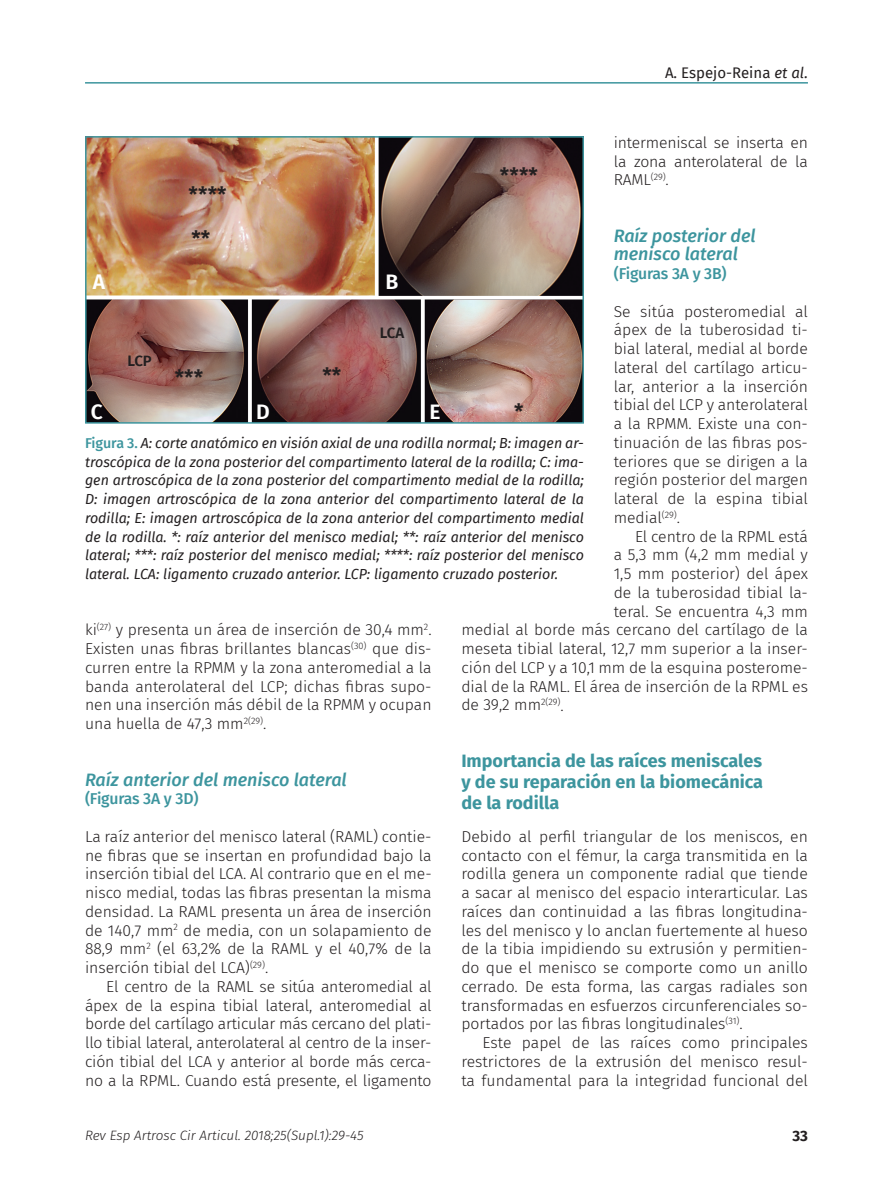
<style>
.page{position:relative;width:893px;height:1191px;background:#fff}
.page>*{position:absolute;margin:0;border:0;box-sizing:border-box;transform-origin:0 0}
.t1{font:600 21px "Fira Sans";color:#231f20}
.t2{font:600 21px "Fira Sans";color:#fff}
.t3{font:700 18px/21px "Fira Sans";color:#3d959e;text-align:justify}
.t4{font:italic 500 18px/18.8px "Fira Sans";color:#3d959e}
.t5{font:300 15.75px/18.8px "Fira Sans";color:#231f20;text-align:justify}
.t6{font:500 15.75px "Fira Sans";letter-spacing:-.015em;color:#3d959e}
.t7{font:15px "Fira Sans";color:#231f20}
.t8{font:600 15px "Fira Sans";letter-spacing:-.02em;color:#231f20}
.t9{font:700 15px "Fira Sans";color:#231f20}
.t10{font:italic 14.25px/18.8px "Fira Sans";color:#231f20;text-align:justify}
.t11{font:italic 300 13.5px "Fira Sans";color:#231f20}
.s1{font-style:italic}
.s2{font-weight:500;font-style:normal;color:#3d959e}
</style>
<div class="page">
<hr style="left:85px;top:82px;width:723px;height:2px;background:#3d959e">
<img style="left:88px;top:139px;width:493px;height:282px">
<div style="left:85px;top:136px;width:499px;height:288px;border:2px solid #3d959e"></div>
<h1 class="t1" style="left:189px;top:177px;width:39px">****</h1>
<h1 class="t1" style="left:500px;top:158px;width:39px">****</h1>
<p class="t7" style="left:665px;top:61px;width:144px">A. Espejo-Reina <span class="s1">et al.</span></p>
<p class="t5" style="left:614px;top:133px;width:196px">intermeniscal se inserta en la zona anterolateral de la RAML<sup>(29)</sup>.</p>
<p class="t4" style="left:614px;top:225px;width:143px">Raíz posterior del menisco lateral</p>
<p class="t6" style="left:614px;top:261px;width:114px">(Figuras 3A y 3B)</p>
<p class="t5" style="left:614px;top:302px;width:196px">Se sitúa posteromedial al ápex de la tuberosidad ti&shy;bial lateral, medial al borde lateral del cartílago articu&shy;lar, anterior a la inserción tibial del LCP y anterolateral a la RPMM. Existe una con&shy;tinuación de las fibras pos&shy;teriores que se dirigen a la región posterior del margen lateral de la espina tibial medial<sup>(29)</sup>.</p>
<p class="t5" style="left:635px;top:527px;width:174px">El centro de la RPML está</p>
<p class="t5" style="left:614px;top:545px;width:196px">a 5,3 mm (4,2 mm medial y</p>
<p class="t5" style="left:614px;top:564px;width:196px">1,5 mm posterior) del ápex</p>
<p class="t5" style="left:614px;top:583px;width:196px">de la tuberosidad tibial la-</p>
<p class="t5" style="left:614px;top:602px;width:196px">teral. Se encuentra 4,3 mm</p>
<p class="t5" style="left:461px;top:620px;width:348px">medial al borde más cercano del cartílago de la</p>
<p class="t5" style="left:461px;top:639px;width:348px">meseta tibial lateral, 12,7 mm superior a la inser-</p>
<p class="t5" style="left:461px;top:658px;width:348px">ción del LCP y a 10,1 mm de la esquina posterome-</p>
<p class="t5" style="left:461px;top:676px;width:348px">dial de la RAML. El área de inserción de la RPML es</p>
<p class="t5" style="left:461px;top:695px;width:104px">de 39,2 mm<sup>2(29)</sup>.</p>
<p class="t3" style="left:461px;top:748px;width:303px">Importancia de las raíces meniscales y de su reparación en la biomecánica de la rodilla</p>
<p class="t5" style="left:461px;top:827px;width:348px">Debido al perfil triangular de los meniscos, en contacto con el fémur, la carga transmitida en la rodilla genera un componente radial que tiende a sacar al menisco del espacio interarticular. Las raíces dan continuidad a las fibras longitudina&shy;les del menisco y lo anclan fuertemente al hueso de la tibia impidiendo su extrusión y permitien&shy;do que el menisco se comporte como un anillo cerrado. De esta forma, las cargas radiales son transformadas en esfuerzos circunferenciales so&shy;portados por las fibras longitudinales<sup>(31)</sup>.</p>
<p class="t5" style="left:461px;top:1033px;width:348px;text-indent:21px">Este papel de las raíces como principales restrictores de la extrusión del menisco resul&shy;ta fundamental para la integridad funcional del</p>
<h1 class="t1" style="left:191px;top:222px;width:20px">**</h1>
<h1 class="t2" style="left:93px;top:264px;width:14px">A</h1>
<h1 class="t2" style="left:385px;top:264px;width:14px">B</h1>
<p class="t8" style="left:380px;top:321px;width:26px">LCA</p>
<p class="t8" style="left:127px;top:348px;width:26px">LCP</p>
<h1 class="t1" style="left:322px;top:358px;width:20px">**</h1>
<h1 class="t1" style="left:175px;top:361px;width:30px">***</h1>
<h1 class="t1" style="left:514px;top:394px;width:11px">*</h1>
<h1 class="t2" style="left:91px;top:394px;width:13px">C</h1>
<h1 class="t2" style="left:256px;top:394px;width:15px">D</h1>
<h1 class="t2" style="left:430px;top:394px;width:13px">E</h1>
<p class="t10" style="left:85px;top:433px;width:500px"><span class="s2">Figura 3.</span> A: corte anatómico en visión axial de una rodilla normal; B: imagen ar&shy;troscópica de la zona posterior del compartimento lateral de la rodilla; C: ima&shy;gen artroscópica de la zona posterior del compartimento medial de la rodilla; D: imagen artroscópica de la zona anterior del compartimento lateral de la rodilla; E: imagen artroscópica de la zona anterior del compartimento medial de la rodilla. *: raíz anterior del menisco medial; **: raíz anterior del menisco lateral; ***: raíz posterior del menisco medial; ****: raíz posterior del menisco lateral. LCA: ligamento cruzado anterior. LCP: ligamento cruzado posterior.</p>
<p class="t5" style="left:85px;top:620px;width:348px">ki<sup>(27)</sup> y presenta un área de inserción de 30,4 mm<sup>2</sup>.<br>Existen unas fibras brillantes blancas<sup>(30)</sup> que dis&shy;curren entre la RPMM y la zona anteromedial a la banda anterolateral del LCP; dichas fibras supo&shy;nen una inserción más débil de la RPMM y ocupan una huella de 47,3 mm<sup>2(29)</sup>.</p>
<p class="t4" style="left:85px;top:769px;width:263px">Raíz anterior del menisco lateral</p>
<p class="t6" style="left:85px;top:786px;width:115px">(Figuras 3A y 3D)</p>
<p class="t5" style="left:85px;top:827px;width:348px">La raíz anterior del menisco lateral (RAML) contie&shy;ne fibras que se insertan en profundidad bajo la inserción tibial del LCA. Al contrario que en el me&shy;nisco medial, todas las fibras presentan la misma densidad. La RAML presenta un área de inserción de 140,7 mm<sup>2</sup> de media, con un solapamiento de 88,9 mm<sup>2</sup> (el 63,2% de la RAML y el 40,7% de la inserción tibial del LCA)<sup>(29)</sup>.</p>
<p class="t5" style="left:85px;top:977px;width:348px;text-indent:21px">El centro de la RAML se sitúa anteromedial al ápex de la espina tibial lateral, anteromedial al borde del cartílago articular más cercano del plati&shy;llo tibial lateral, anterolateral al centro de la inser&shy;ción tibial del LCA y anterior al borde más cerca&shy;no a la RPML. Cuando está presente, el ligamento</p>
<p class="t11" style="left:85px;top:1125px;width:280px">Rev Esp Artrosc Cir Articul. 2018;25(Supl.1):29-45</p>
<p class="t9" style="left:792px;top:1123px;width:17px">33</p>
</div>
